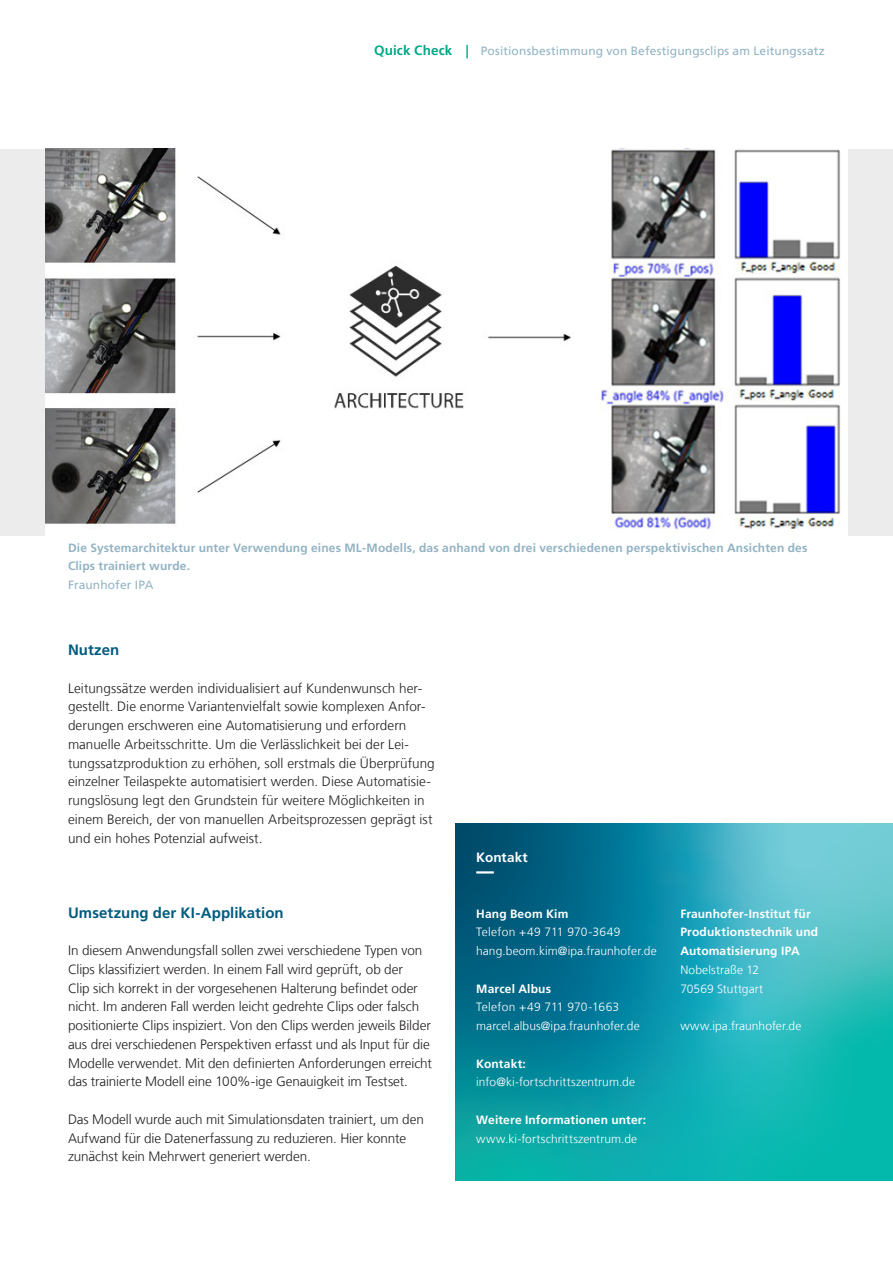
<style>
.page{position:relative;width:893px;height:1263px;background:#fff}
.page>*{position:absolute;margin:0;border:0;box-sizing:border-box;transform-origin:0 0}
.Fliesstext_9_12_5_sc{font:700 15px "Frutiger LT Com";letter-spacing:.005em;color:#005b7f}
.Zwischenueberschrift{font:700 15px "Frutiger LT Com";letter-spacing:.005em;color:#005b7f}
.Fliesstext_9_12_5_sc-2{font:300 13.5px/18.8px "Frutiger LT Com";letter-spacing:-.005em;color:#231f20}
.Infokasten_klein_Ube{font:700 13.5px "Frutiger LT Com";letter-spacing:.005em;color:#fff}
.Infokasten_klein_Fli{font:300 12px "Frutiger LT Com";letter-spacing:.01em;color:#fff}
.Bildtext_Marginal_8{font:700 12px/18.8px "Frutiger LT Com";letter-spacing:.015em;color:#93b3c3}
.Infokasten_klein_Fli-2{font:700 12px/18.8px "Frutiger LT Com";letter-spacing:.01em;color:#fff}
.Kolumnentitel_rechts{font:12px "Frutiger LT Com";letter-spacing:.01em;color:#93b3c3}
.Bildtext_Marginal_8-2{font:12px "Frutiger LT Com";letter-spacing:.01em;color:#93b3c3}
.s1{font-weight:700;font-size:13.5px;color:#00a786}
</style>
<div class="page">
<div style="left:0;top:149px;width:893px;height:387px;background:#ececec"></div>
<img style="left:45px;top:149px;width:802px;height:387px">
<svg style="left:455px;top:824px;width:438px;height:356px;background:#199daa"></svg>
<svg style="left:476px;top:871px;width:349px;height:2px"></svg>
<p class="Kolumnentitel_rechts" style="left:374px;top:44px;width:452px"><span class="s1">Quick Check |</span> Positionsbestimmung von Befestigungsclips am Leitungssatz</p>
<p class="Bildtext_Marginal_8" style="left:68px;top:538px;width:741px">Die Systemarchitektur unter Verwendung eines ML-Modells, das anhand von drei verschiedenen perspektivischen Ansichten des<br>Clips trainiert wurde.</p>
<p class="Bildtext_Marginal_8-2" style="left:68px;top:578px;width:87px">Fraunhofer IPA</p>
<p class="Zwischenueberschrift" style="left:68px;top:641px;width:53px">Nutzen</p>
<p class="Fliesstext_9_12_5_sc-2" style="left:68px;top:679px;width:368px">Leitungssätze werden individualisiert auf Kundenwunsch her&shy;gestellt. Die enorme Variantenvielfalt sowie komplexen Anfor&shy;derungen erschweren eine Automatisierung und erfordern manuelle Arbeitsschritte. Um die Verlässlichkeit bei der Lei&shy;tungssatzproduktion zu erhöhen, soll erstmals die Überprüfung einzelner Teilaspekte automatisiert werden. Diese Automatisie&shy;rungslösung legt den Grundstein für weitere Möglichkeiten in einem Bereich, der von manuellen Arbeitsprozessen geprägt ist und ein hohes Potenzial aufweist.</p>
<p class="Fliesstext_9_12_5_sc" style="left:68px;top:904px;width:217px">Umsetzung der KI-Applikation</p>
<p class="Fliesstext_9_12_5_sc-2" style="left:68px;top:941px;width:365px">In diesem Anwendungsfall sollen zwei verschiedene Typen von Clips klassifiziert werden. In einem Fall wird geprüft, ob der<br>Clip sich korrekt in der vorgesehenen Halterung befindet oder nicht. Im anderen Fall werden leicht gedrehte Clips oder falsch positionierte Clips inspiziert. Von den Clips werden jeweils Bilder aus drei verschiedenen Perspektiven erfasst und als Input für die Modelle verwendet. Mit den definierten Anforderungen erreicht das trainierte Modell eine 100%-ige Genauigkeit im Testset.</p>
<p class="Fliesstext_9_12_5_sc-2" style="left:68px;top:1110px;width:357px">Das Modell wurde auch mit Simulationsdaten trainiert, um den<br>Aufwand für die Datenerfassung zu reduzieren. Hier konnte zunächst kein Mehrwert generiert werden.</p>
<p class="Infokasten_klein_Ube" style="left:476px;top:850px;width:53px">Kontakt</p>
<p class="Infokasten_klein_Fli-2" style="left:476px;top:904px;width:94px">Hang Beom Kim</p>
<p class="Infokasten_klein_Fli" style="left:476px;top:925px;width:146px">Telefon +49 711 970-3649</p>
<p class="Infokasten_klein_Fli" style="left:476px;top:944px;width:182px">hang.beom.kim@ipa.fraunhofer.de</p>
<p class="Infokasten_klein_Fli-2" style="left:476px;top:979px;width:76px">Marcel Albus</p>
<p class="Infokasten_klein_Fli" style="left:476px;top:1000px;width:145px">Telefon +49 711 970-1663</p>
<p class="Infokasten_klein_Fli" style="left:476px;top:1019px;width:165px">marcel.albus@ipa.fraunhofer.de</p>
<p class="Infokasten_klein_Fli-2" style="left:476px;top:1054px;width:51px">Kontakt:</p>
<p class="Infokasten_klein_Fli" style="left:476px;top:1075px;width:160px">info@ki-fortschrittszentrum.de</p>
<p class="Infokasten_klein_Fli-2" style="left:476px;top:1110px;width:171px">Weitere Informationen unter:</p>
<p class="Infokasten_klein_Fli" style="left:476px;top:1131px;width:162px">www.ki-fortschrittszentrum.de</p>
<p class="Infokasten_klein_Fli-2" style="left:680px;top:904px;width:139px">Fraunhofer-Institut für<br>Produktionstechnik und<br>Automatisierung IPA</p>
<p class="Infokasten_klein_Fli" style="left:680px;top:963px;width:80px">Nobelstraße 12</p>
<p class="Infokasten_klein_Fli" style="left:680px;top:981px;width:84px">70569 Stuttgart</p>
<p class="Infokasten_klein_Fli" style="left:680px;top:1019px;width:123px">www.ipa.fraunhofer.de</p>
</div>
